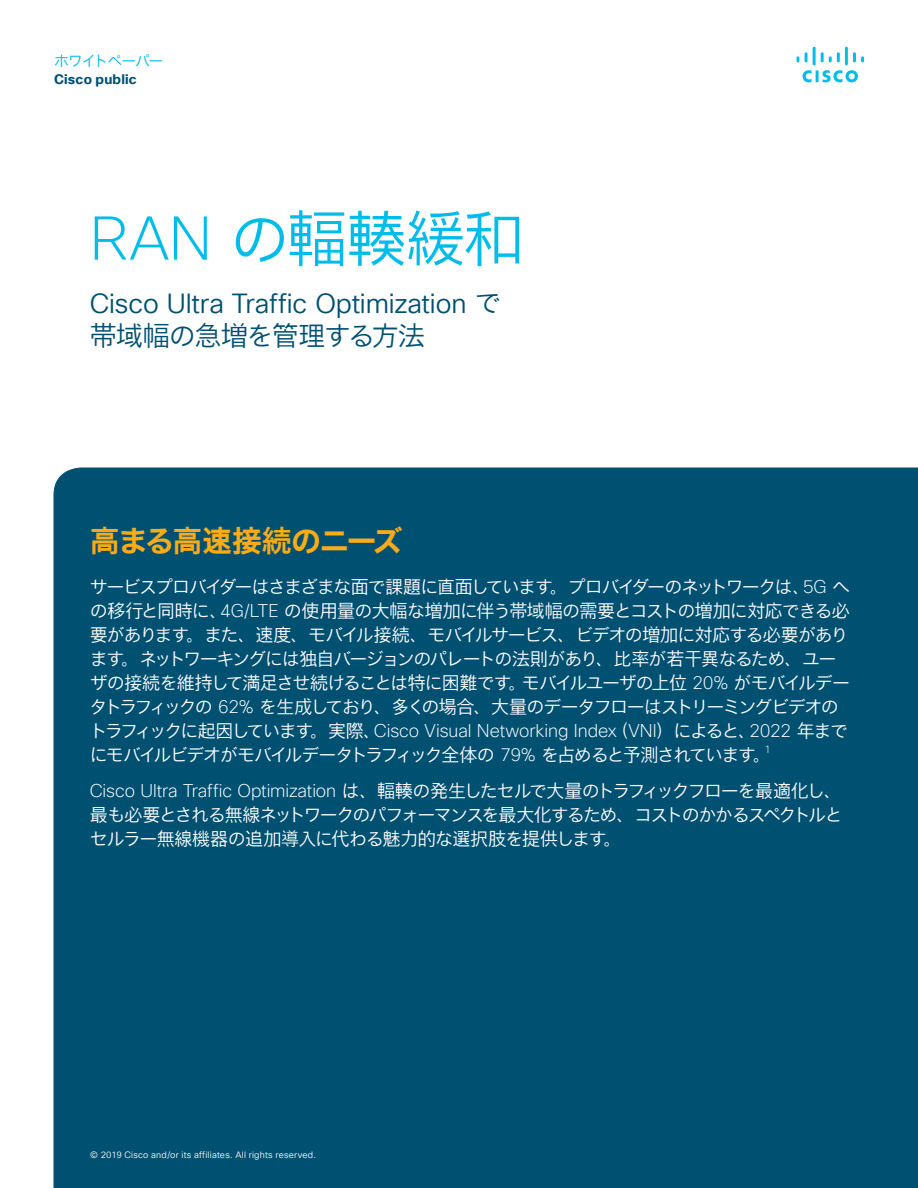
<style>
.page{position:relative;width:918px;height:1188px;background:#fff}
.page>*{position:absolute;margin:0;border:0;box-sizing:border-box;transform-origin:0 0}
.Paragraph_Style5{font:60px "Cisco Sans JPN Light";letter-spacing:-.02em;color:#00bcea}
.Paragraph_Style1{font:30px "Cisco Sans JPN Bold";letter-spacing:-.055em;color:#faab18}
.Paragraph_Style3{font:27px/32.8px "Cisco Sans TT Light";letter-spacing:-.005em;color:#005072}
.Paragraph_Style2{font:18px/24px "Cisco Sans JPN Light";letter-spacing:-.07em;color:#fff}
.Paragraph_Style3-2{font:18px/24px "Cisco Sans JPN Light";letter-spacing:-.065em;color:#fff;text-align:justify}
.t1{font:15px "Cisco Sans JPN Light";letter-spacing:-.1em;color:#00bcea}
.t2{font:700 13.5px "Cisco Sans TT";letter-spacing:.015em;color:#005072}
.Paragraph_Style2-2{font:200 10.5px "Cisco Sans TT";color:#fff}
.Paragraph_Style3-3{font:9px "Cisco Sans TT Light";letter-spacing:.025em;color:#fff}
.s1{font-family:"Cisco Sans TT";font-weight:200}
.s2{font-family:"Cisco Sans JPN Light"}
</style>
<div class="page">
<div style="left:54px;top:468px;width:864px;height:720px;background:#005072"></div>
<svg style="left:797px;top:47px;width:67px;height:35px"></svg>
<p class="t1" style="left:54px;top:51px;width:111px">ホワイトペーパー</p>
<p class="t2" style="left:54px;top:70px;width:84px">Cisco public</p>
<p class="Paragraph_Style5" style="left:90px;top:200px;width:435px"><span class="s1">RAN</span> の輻輳緩和</p>
<p class="Paragraph_Style3" style="left:90px;top:287px;width:413px">Cisco Ultra Traffic Optimization <span class="s2">で帯域幅の急増を管理する方法</span></p>
<p class="Paragraph_Style1" style="left:90px;top:520px;width:315px">高まる高速接続のニーズ</p>
<p class="Paragraph_Style2" style="left:90px;top:576px;width:762px">サービスプロバイダーはさまざまな面で課題に直面しています。プロバイダーのネットワークは、<span class="s1">5G</span> への移行と同時に、<span class="s1">4G/LTE</span> の使用量の大幅な増加に伴う帯域幅の需要とコストの増加に対応できる必要があります。また、速度、モバイル接続、モバイルサービス、ビデオの増加に対応する必要があります。ネットワーキングには独自バージョンのパレートの法則があり、比率が若干異なるため、ユーザの接続を維持して満足させ続けることは特に困難です。モバイルユーザの上位 <span class="s1">20%</span> がモバイルデータトラフィックの <span class="s1">62%</span> を生成しており、多くの場合、大量のデータフローはストリーミングビデオのトラフィックに起因しています。実際、<span class="s1">Cisco Visual Networking Index</span>（<span class="s1">VNI</span>）によると、<span class="s1">2022</span> 年までにモバイルビデオがモバイルデータトラフィック全体の <span class="s1">79%</span> を占めると予測されています。</p>
<p class="Paragraph_Style2-2" style="left:764px;top:742px;width:8px">1</p>
<p class="Paragraph_Style3-2" style="left:90px;top:780px;width:754px"><span class="s1">Cisco Ultra Traffic Optimization</span> は、輻輳の発生したセルで大量のトラフィックフローを最適化し、最も必要とされる無線ネットワークのパフォーマンスを最大化するため、コストのかかるスペクトルとセルラー無線機器の追加導入に代わる魅力的な選択肢を提供します。</p>
<p class="Paragraph_Style3-3" style="left:90px;top:1149px;width:227px">© 2019 Cisco and/or its affiliates. All rights reserved.</p>
</div>
